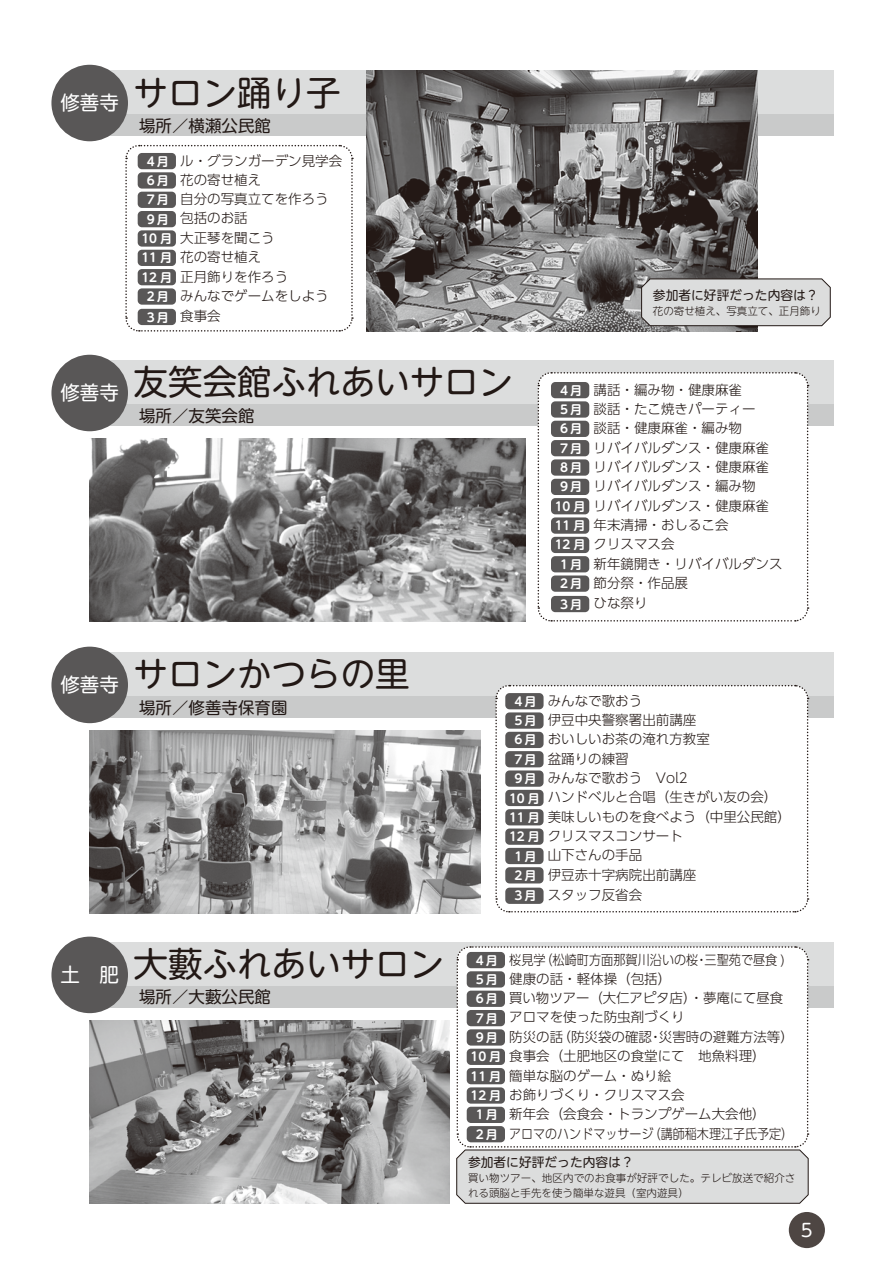
<style>
.page{position:relative;width:893px;height:1263px;background:#fff}
.page>*{position:absolute;margin:0;border:0;box-sizing:border-box;transform-origin:0 0}
.t1{font:34.5px "UD Shin M Go Pro";color:#221815}
.t2{font:19.5px "UD Shin M Go Pro";color:#fff}
.t3{font:18px "UD Shin M Go Pro";color:#fff}
.t4{font:16.5px "UD Shin M Go Pro";color:#221815}
.t5{font:300 13.5px/19.4px "UD Shin Go Pro";color:#221815}
.t6{font:300 13.5px/19.2px "UD Shin Go Pro";color:#221815;scale:.9 1}
.t7{font:12.75px "UD Shin M Go Pro";color:#221815}
.t8{font:300 10.5px/15px "UD Shin M Go Pro";color:#221815}
.s1{font-family:"UD Shin M Go Pro De";font-weight:700;font-size:12px;color:#fff}
</style>
<div class="page">
<div style="left:90px;top:360px;width:744px;height:45px;background:#dcdddd"></div>
<div style="left:90px;top:405px;width:744px;height:21px;background:#c9caca"></div>
<div style="left:51px;top:355px;width:77px;height:76px;background:#595757;border-radius:50%"></div>
<img style="left:90px;top:439px;width:435px;height:182px">
<div style="left:90px;top:942px;width:744px;height:44px;background:#dcdddd"></div>
<div style="left:90px;top:986px;width:744px;height:22px;background:#c9caca"></div>
<img style="left:90px;top:1020px;width:359px;height:183px">
<img style="left:90px;top:731px;width:390px;height:182px">
<div style="left:90px;top:70px;width:744px;height:45px;background:#dcdddd"></div>
<div style="left:90px;top:652px;width:744px;height:45px;background:#dcdddd"></div>
<div style="left:90px;top:115px;width:744px;height:21px;background:#c9caca"></div>
<div style="left:90px;top:697px;width:744px;height:21px;background:#c9caca"></div>
<div style="left:51px;top:65px;width:77px;height:76px;background:#595757;border-radius:50%"></div>
<div style="left:51px;top:647px;width:77px;height:76px;background:#595757;border-radius:50%"></div>
<div style="left:51px;top:936px;width:77px;height:77px;background:#595757;border-radius:50%"></div>
<img style="left:367px;top:70px;width:390px;height:261px">
<svg style="left:537px;top:372px;width:272px;height:250px"></svg>
<div style="left:551px;top:382px;width:38px;height:16px;background:#595757;border-radius:4px"></div>
<div style="left:551px;top:401px;width:38px;height:17px;background:#595757;border-radius:4px"></div>
<div style="left:551px;top:421px;width:38px;height:16px;background:#595757;border-radius:4px"></div>
<div style="left:551px;top:440px;width:38px;height:16px;background:#595757;border-radius:4px"></div>
<div style="left:551px;top:459px;width:38px;height:17px;background:#595757;border-radius:4px"></div>
<div style="left:551px;top:479px;width:38px;height:16px;background:#595757;border-radius:4px"></div>
<div style="left:551px;top:498px;width:38px;height:16px;background:#595757;border-radius:4px"></div>
<div style="left:551px;top:517px;width:38px;height:17px;background:#595757;border-radius:4px"></div>
<div style="left:551px;top:537px;width:38px;height:16px;background:#595757;border-radius:4px"></div>
<div style="left:551px;top:556px;width:38px;height:16px;background:#595757;border-radius:4px"></div>
<div style="left:551px;top:575px;width:38px;height:17px;background:#595757;border-radius:4px"></div>
<div style="left:551px;top:596px;width:38px;height:16px;background:#595757;border-radius:4px"></div>
<svg style="left:495px;top:684px;width:314px;height:229px"></svg>
<div style="left:505px;top:693px;width:39px;height:16px;background:#595757;border-radius:4px"></div>
<div style="left:505px;top:712px;width:39px;height:17px;background:#595757;border-radius:4px"></div>
<div style="left:505px;top:732px;width:39px;height:16px;background:#595757;border-radius:4px"></div>
<div style="left:505px;top:751px;width:39px;height:16px;background:#595757;border-radius:4px"></div>
<div style="left:505px;top:770px;width:39px;height:17px;background:#595757;border-radius:4px"></div>
<div style="left:505px;top:790px;width:39px;height:16px;background:#595757;border-radius:4px"></div>
<div style="left:505px;top:809px;width:39px;height:16px;background:#595757;border-radius:4px"></div>
<div style="left:505px;top:828px;width:39px;height:17px;background:#595757;border-radius:4px"></div>
<div style="left:505px;top:848px;width:39px;height:16px;background:#595757;border-radius:4px"></div>
<div style="left:505px;top:867px;width:39px;height:16px;background:#595757;border-radius:4px"></div>
<div style="left:505px;top:888px;width:39px;height:16px;background:#595757;border-radius:4px"></div>
<svg style="left:125px;top:144px;width:229px;height:188px"></svg>
<div style="left:138px;top:153px;width:38px;height:16px;background:#595757;border-radius:4px"></div>
<div style="left:138px;top:172px;width:38px;height:17px;background:#595757;border-radius:4px"></div>
<div style="left:138px;top:192px;width:38px;height:16px;background:#595757;border-radius:4px"></div>
<div style="left:138px;top:211px;width:38px;height:16px;background:#595757;border-radius:4px"></div>
<div style="left:138px;top:230px;width:38px;height:17px;background:#595757;border-radius:4px"></div>
<div style="left:138px;top:250px;width:38px;height:16px;background:#595757;border-radius:4px"></div>
<div style="left:138px;top:269px;width:38px;height:16px;background:#595757;border-radius:4px"></div>
<div style="left:138px;top:288px;width:38px;height:17px;background:#595757;border-radius:4px"></div>
<div style="left:138px;top:309px;width:38px;height:16px;background:#595757;border-radius:4px"></div>
<svg style="left:641px;top:278px;width:190px;height:48px"></svg>
<svg style="left:456px;top:946px;width:353px;height:257px"></svg>
<div style="left:789px;top:1212px;width:36px;height:36px;background:#4e4643;border-radius:50%"></div>
<h2 class="t2" style="left:60px;top:87px;width:60px">修善寺</h2>
<h1 class="t1" style="left:134px;top:64px;width:208px">サロン踊り子</h1>
<p class="t4" style="left:139px;top:112px;width:133px">場所／横瀬公民館</p>
<p class="t5" style="left:141px;top:151px;width:202px"><span class="s1">４月</span> ル・グランガーデン見学会<br><span class="s1">６月</span> 花の寄せ植え<br><span class="s1">７月</span> 自分の写真立てを作ろう<br><span class="s1">９月</span> 包括のお話<br><span class="s1">10 月</span> 大正琴を聞こう<br><span class="s1">11 月</span> 花の寄せ植え<br><span class="s1">12 月</span> 正月飾りを作ろう<br><span class="s1">２月</span> みんなでゲームをしよう<br><span class="s1">３月</span> 食事会</p>
<h1 class="t1" style="left:60px;top:354px;width:454px"><sub>修善寺</sub> 友笑会館ふれあいサロン</h1>
<p class="t4" style="left:139px;top:402px;width:117px">場所／友笑会館</p>
<p class="t7" style="left:653px;top:284px;width:167px">参加者に好評だった内容は？</p>
<p class="t8" style="left:653px;top:302px;width:170px">花の寄せ植え、写真立て、正月飾り</p>
<p class="t5" style="left:555px;top:380px;width:229px"><span class="s1">４月</span> 講話・編み物・健康麻雀<br><span class="s1">５月</span> 談話・たこ焼きパーティー<br><span class="s1">６月</span> 談話・健康麻雀・編み物<br><span class="s1">７月</span> リバイバルダンス・健康麻雀<br><span class="s1">８月</span> リバイバルダンス・健康麻雀<br><span class="s1">９月</span> リバイバルダンス・編み物<br><span class="s1">10 月</span> リバイバルダンス・健康麻雀<br><span class="s1">11 月</span> 年末清掃・おしるこ会<br><span class="s1">12 月</span> クリスマス会<br><span class="s1">１月</span> 新年鏡開き・リバイバルダンス<br><span class="s1">２月</span> 節分祭・作品展<br><span class="s1">３月</span> ひな祭り</p>
<h2 class="t2" style="left:60px;top:669px;width:60px">修善寺</h2>
<h1 class="t1" style="left:134px;top:646px;width:278px">サロンかつらの里</h1>
<p class="t4" style="left:139px;top:694px;width:150px">場所／修善寺保育園</p>
<h1 class="t1" style="left:60px;top:936px;width:385px"><sub>土　肥</sub> 大藪ふれあいサロン</h1>
<p class="t4" style="left:139px;top:984px;width:133px">場所／大藪公民館</p>
<p class="t5" style="left:509px;top:691px;width:283px"><span class="s1">４月</span> みんなで歌おう<br><span class="s1">５月</span> 伊豆中央警察署出前講座<br><span class="s1">６月</span> おいしいお茶の淹れ方教室<br><span class="s1">７月</span> 盆踊りの練習<br><span class="s1">９月</span> みんなで歌おう　Vol2<br><span class="s1">10 月</span> ハンドベルと合唱（生きがい友の会）<br><span class="s1">11 月</span> 美味しいものを食べよう（中里公民館）<br><span class="s1">12 月</span> クリスマスコンサート<br><span class="s1">１月</span> 山下さんの手品<br><span class="s1">２月</span> 伊豆赤十字病院出前講座<br><span class="s1">３月</span> スタッフ反省会</p>
<p class="t6" style="left:470px;top:950px;width:361px"><span class="s1">４月</span> 桜見学（松崎町方面那賀川沿いの桜・三聖苑で昼食 )<br><span class="s1">５月</span> 健康の話・軽体操（包括）<br><span class="s1">６月</span> 買い物ツアー（大仁アピタ店）・夢庵にて昼食<br><span class="s1">７月</span> アロマを使った防虫剤づくり<br><span class="s1">９月</span> 防災の話（防災袋の確認・災害時の避難方法等）<br><span class="s1">10 月</span> 食事会（土肥地区の食堂にて　地魚料理）<br><span class="s1">11 月</span> 簡単な脳のゲーム・ぬり絵<br><span class="s1">12 月</span> お飾りづくり・クリスマス会<br><span class="s1">１月</span> 新年会（会食会・トランプゲーム大会他）<br><span class="s1">２月</span> アロマのハンドマッサージ（講師稲木理江子氏予定）</p>
<p class="t7" style="left:468px;top:1152px;width:167px">参加者に好評だった内容は？</p>
<p class="t8" style="left:468px;top:1170px;width:329px">買い物ツアー、地区内でのお食事が好評でした。テレビ放送で紹介される頭脳と手先を使う簡単な遊具（室内遊具）</p>
<h3 class="t3" style="left:801px;top:1215px;width:13px">5</h3>
</div>
